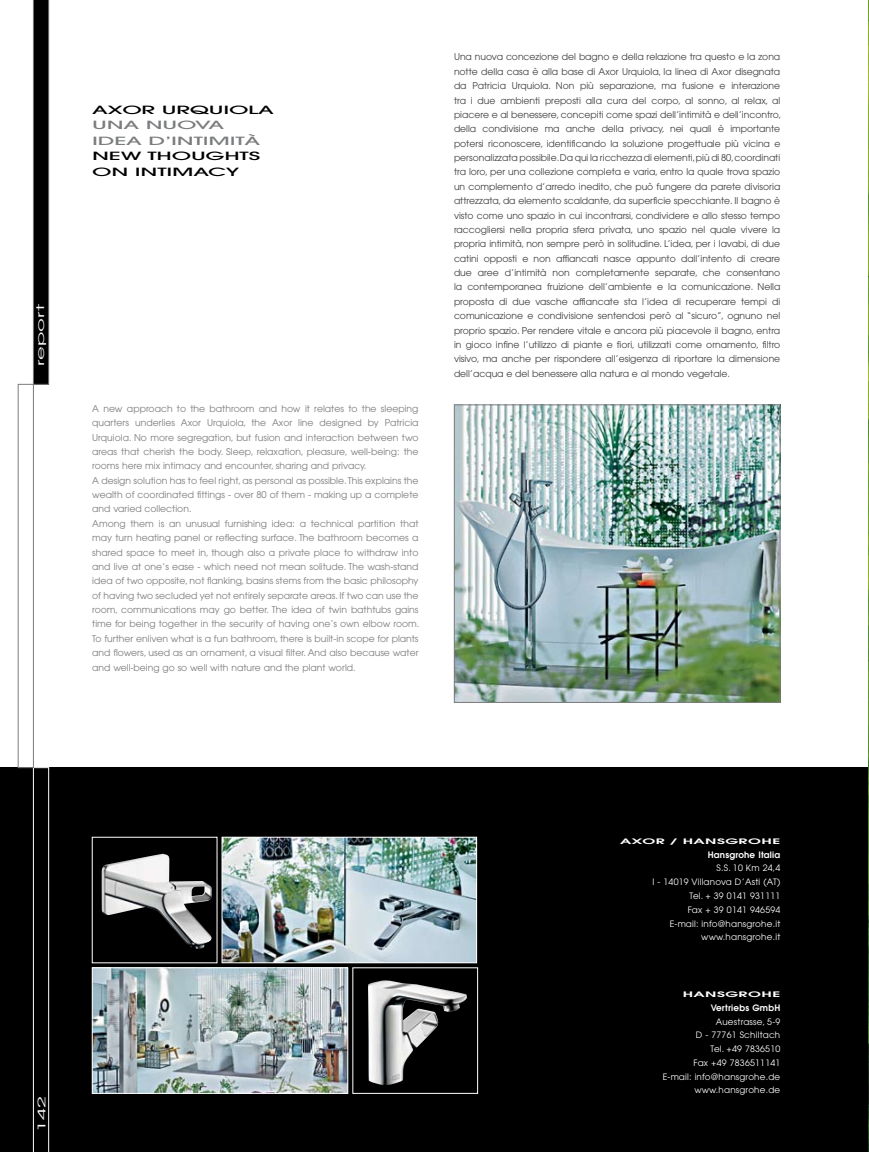
<style>
.page{position:relative;width:869px;height:1152px;background:#fff}
.page>*{position:absolute;margin:0;border:0;box-sizing:border-box;transform-origin:0 0}
.t1{font:500 11.25px "Avant Garde";letter-spacing:-.01em;color:#000;scale:2.04 1}
.t2{font:500 11.25px "Avant Garde";color:#7b7c7e;scale:2.04 1}
.t3{font:10.38px "Avant Garde";color:#fff;scale:2.04 1}
.t4{font:9.25px/14.4px "Avant Garde";letter-spacing:-.005em;color:#3e3e40;text-align:justify}
.t5{font:9.25px/14.4px "Avant Garde";color:#7b7c7e}
.t6{font:8.75px/13.8px "Avant Garde";letter-spacing:.025em;color:#fff;text-align:right}
.t7{font:600 8.75px "Avant Garde";color:#fff}
.t8{font:600 7.5px "Avant Garde";letter-spacing:.025em;color:#fff;scale:2.04 1}
</style>
<div class="page">
<div style="left:0;top:768px;width:868px;height:384px;background:#000"></div>
<svg style="left:33px;top:0;width:16px;height:385px;background:#0d0d0d"></svg>
<svg style="left:33px;top:767px;width:16px;height:385px"></svg>
<div style="left:18px;top:384px;width:16px;height:384px;border:1px solid #7b7c7e"></div>
<img style="left:94px;top:969px;width:251px;height:122px">
<div style="left:92px;top:967px;width:255px;height:126px;border:1px solid #fff"></div>
<img style="left:224px;top:839px;width:250px;height:121px">
<div style="left:222px;top:837px;width:254px;height:125px;border:1px solid #fff"></div>
<img style="left:456px;top:406px;width:322px;height:295px">
<div style="left:454px;top:404px;width:326px;height:299px;border:1px solid #7b7c7e"></div>
<img style="left:102px;top:854px;width:110px;height:95px">
<img style="left:368px;top:980px;width:98px;height:105px">
<img style="left:868px;top:1px;width:1px;height:1150px">
<p class="t3" style="left:34px;top:366px;width:32px;rotate:-90deg">report</p>
<p class="t1" style="left:92px;top:102px;width:17px">AXO</p>
<p class="t1" style="left:141px;top:102px;width:32px">R URQUIOLA</p>
<p class="t2" style="left:92px;top:118px;width:9px">UNA</p>
<p class="t2" style="left:146px;top:118px;width:9px">NUO</p>
<p class="t2" style="left:195px;top:118px;width:15px">VA</p>
<p class="t2" style="left:92px;top:134px;width:19px">IDEA</p>
<p class="t2" style="left:148px;top:134px;width:18px">D’INTIMIT</p>
<p class="t2" style="left:244px;top:134px;width:9px">À</p>
<p class="t1" style="left:92px;top:149px;width:8px">NE</p>
<p class="t1" style="left:121px;top:149px;width:35px">W THOUG</p>
<p class="t1" style="left:224px;top:149px;width:14px">HTS</p>
<p class="t1" style="left:92px;top:165px;width:10px">ON</p>
<p class="t1" style="left:135px;top:165px;width:8px">INTIMACY</p>
<p class="t5" style="left:92px;top:401px;width:328px">A new approach to the bathroom and how it relates to the sleeping quarters underlies Axor Urquiola, the Axor line designed by Patricia Urquiola. No more segregation, but fusion and interaction between two areas that cherish the body. Sleep, relaxation, pleasure, well-being: the rooms here mix intimacy and encounter, sharing and privacy.<br>A design solution has to feel right, as personal as possible. This explains the wealth of coordinated fittings - over 80 of them - making up a complete and varied collection.<br>Among them is an unusual furnishing idea: a technical partition that may turn heating panel or reflecting surface. The bathroom becomes a shared space to meet in, though also a private place to withdraw into and live at one’s ease - which need not mean solitude. The wash-stand idea of two opposite, not flanking, basins stems from the basic philosophy of having two secluded yet not entirely separate areas. If two can use the room, communications may go better. The idea of twin bathtubs gains time for being together in the security of having one’s own elbow room.<br>To further enliven what is a fun bathroom, there is built-in scope for plants and flowers, used as an ornament, a visual filter. And also because water and well-being go so well with nature and the plant world.</p>
<p class="t4" style="left:454px;top:50px;width:328px">Una nuova concezione del bagno e della relazione tra questo e la zona notte della casa è alla base di Axor Urquiola, la linea di Axor disegnata da Patricia Urquiola. Non più separazione, ma fusione e interazione tra i due ambienti preposti alla cura del corpo, al sonno, al relax, al piacere e al benessere, concepiti come spazi dell’intimità e dell’incontro, della condivisione ma anche della privacy, nei quali è importante potersi riconoscere, identificando la soluzione progettuale più vicina e personalizzata possibile. Da qui la ricchezza di elementi, più di 80, coordinati tra loro, per una collezione completa e varia, entro la quale trova spazio un complemento d’arredo inedito, che può fungere da parete divisoria attrezzata, da elemento scaldante, da superficie specchiante. Il bagno è visto come uno spazio in cui incontrarsi, condividere e allo stesso tempo raccogliersi nella propria sfera privata, uno spazio nel quale vivere la propria intimità, non sempre però in solitudine. L’idea, per i lavabi, di due catini opposti e non affiancati nasce appunto dall’intento di creare due aree d’intimità non completamente separate, che consentano la contemporanea fruizione dell’ambiente e la comunicazione. Nella proposta di due vasche affiancate sta l’idea di recuperare tempi di comunicazione e condivisione sentendosi però al “sicuro”, ognuno nel proprio spazio. Per rendere vitale e ancora più piacevole il bagno, entra in gioco infine l’utilizzo di piante e fiori, utilizzati come ornamento, filtro visivo, ma anche per rispondere all’esigenza di riportare la dimensione dell’acqua e del benessere alla natura e al mondo vegetale.</p>
<p class="t3" style="left:35px;top:1131px;width:19px;rotate:-90deg">142</p>
<p class="t8" style="left:619px;top:836px;width:80px">AXOR / HANSGROHE</p>
<p class="t7" style="left:707px;top:848px;width:74px">HANSGROHE ITALIA</p>
<p class="t6" style="left:652px;top:861px;width:129px">S.S. 10 Km 24,4<br>I - 14019 Villanova D’Asti (AT)<br>Tel. + 39 0141 931111<br>Fax + 39 0141 946594<br>E-mail: info@hansgrohe.it www.hansgrohe.it</p>
<p class="t8" style="left:682px;top:989px;width:49px">HANSGROHE</p>
<p class="t7" style="left:710px;top:1002px;width:70px">VERTRIEBS GMBH</p>
<p class="t6" style="left:662px;top:1014px;width:119px">Auestrasse, 5-9<br>D - 77761 Schiltach<br>Tel. +49 7836510<br>Fax +49 7836511141<br>E-mail: info@hansgrohe.de www.hansgrohe.de</p>
</div>
